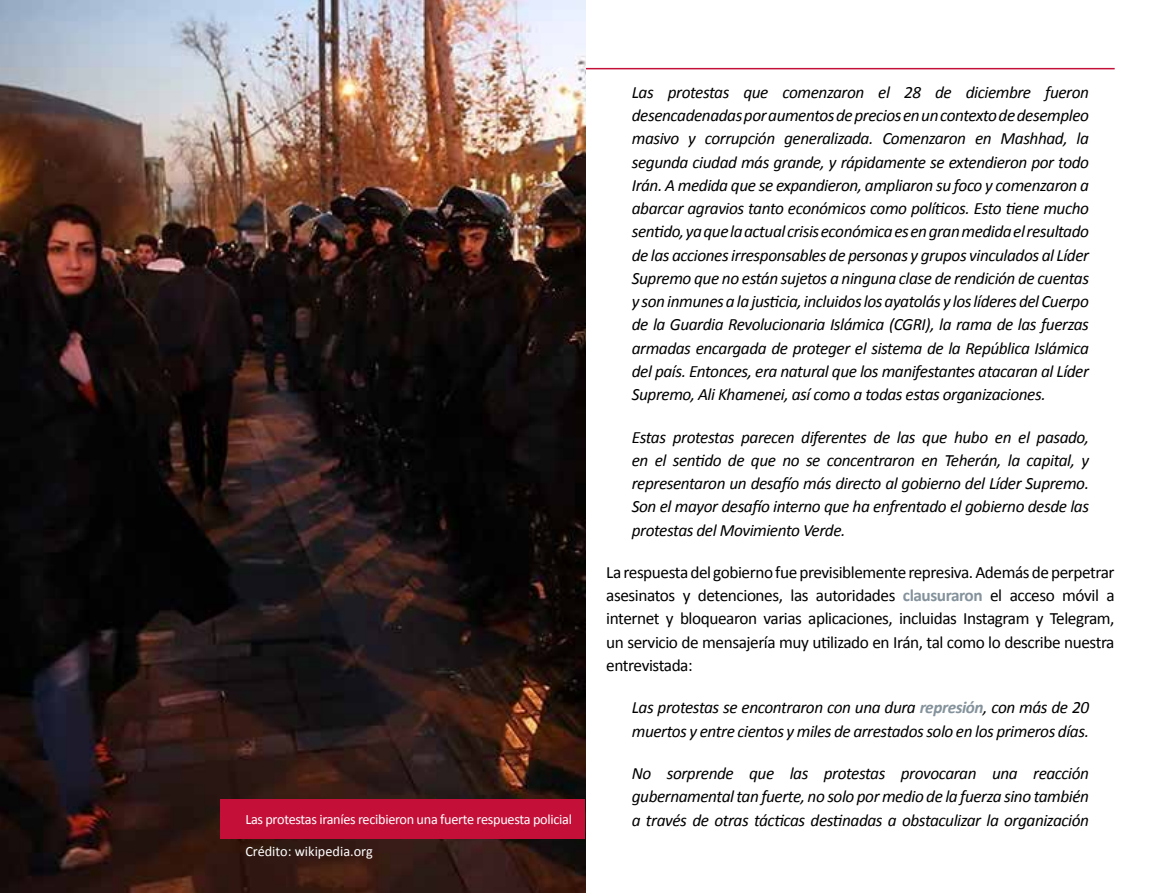
<style>
.page{position:relative;width:1170px;height:893px;background:#fff}
.page>*{position:absolute;margin:0;border:0;box-sizing:border-box;transform-origin:0 0}
.t1{font:italic 17.25px/23.2px "Calibri";letter-spacing:-.025em;color:#000;text-align:justify}
.t2{font:17.25px/23.2px "Calibri";letter-spacing:-.025em;color:#000;text-align:justify}
.t3{font:14.25px "Calibri";letter-spacing:-.02em;color:#fff}
.t4{font:14.25px "Calibri";color:#fff}
.s1{font-weight:700;color:#84929b}
</style>
<div class="page">
<hr style="left:60px;top:68px;width:1054px;height:1px;background:#c41039">
<img style="left:0;top:0;width:585px;height:893px">
<div style="left:220px;top:799px;width:364px;height:40px;background:#c41039"></div>
<p class="t1" style="left:631px;top:80px;width:459px">Las protestas que comenzaron el 28 de diciembre fueron desencadenadas por aumentos de precios en un contexto de desempleo masivo y corrupción generalizada. Comenzaron en Mashhad, la segunda ciudad más grande, y rápidamente se extendieron por todo Irán. A medida que se expandieron, ampliaron su foco y comenzaron a abarcar agravios tanto económicos como políticos. Esto tiene mucho sentido, ya que la actual crisis económica es en gran medida el resultado de las acciones irresponsables de personas y grupos vinculados al Líder Supremo que no están sujetos a ninguna clase de rendición de cuentas y son inmunes a la justicia, incluidos los ayatolás y los líderes del Cuerpo de la Guardia Revolucionaria Islámica (CGRI), la rama de las fuerzas armadas encargada de proteger el sistema de la República Islámica del país. Entonces, era natural que los manifestantes atacaran al Líder Supremo, Ali Khamenei, así como a todas estas organizaciones.</p>
<p class="t1" style="left:631px;top:424px;width:459px">Estas protestas parecen diferentes de las que hubo en el pasado, en el sentido de que no se concentraron en Teherán, la capital, y representaron un desafío más directo al gobierno del Líder Supremo.<br>Son el mayor desafío interno que ha enfrentado el gobierno desde las protestas del Movimiento Verde.</p>
<p class="t2" style="left:606px;top:560px;width:510px">La respuesta del gobierno fue previsiblemente represiva. Además de perpetrar asesinatos y detenciones, las autoridades <span class="s1">clausuraron</span> el acceso móvil a internet y bloquearon varias aplicaciones, incluidas Instagram y Telegram, un servicio de mensajería muy utilizado en Irán, tal como lo describe nuestra entrevistada:</p>
<p class="t1" style="left:631px;top:695px;width:459px">Las protestas se encontraron con una dura <span class="s1">represión</span>, con más de 20 muertos y entre cientos y miles de arrestados solo en los primeros días.</p>
<p class="t1" style="left:631px;top:761px;width:459px">No sorprende que las protestas provocaran una reacción gubernamental tan fuerte, no solo por medio de la fuerza sino también</p>
<p class="t3" style="left:245px;top:811px;width:328px">Las protestas iraníes recibieron una fuerte respuesta policial</p>
<p class="t1" style="left:631px;top:807px;width:458px">a través de otras tácticas destinadas a obstaculizar la organización</p>
<p class="t4" style="left:245px;top:842px;width:129px">Crédito: wikipedia.org</p>
</div>
